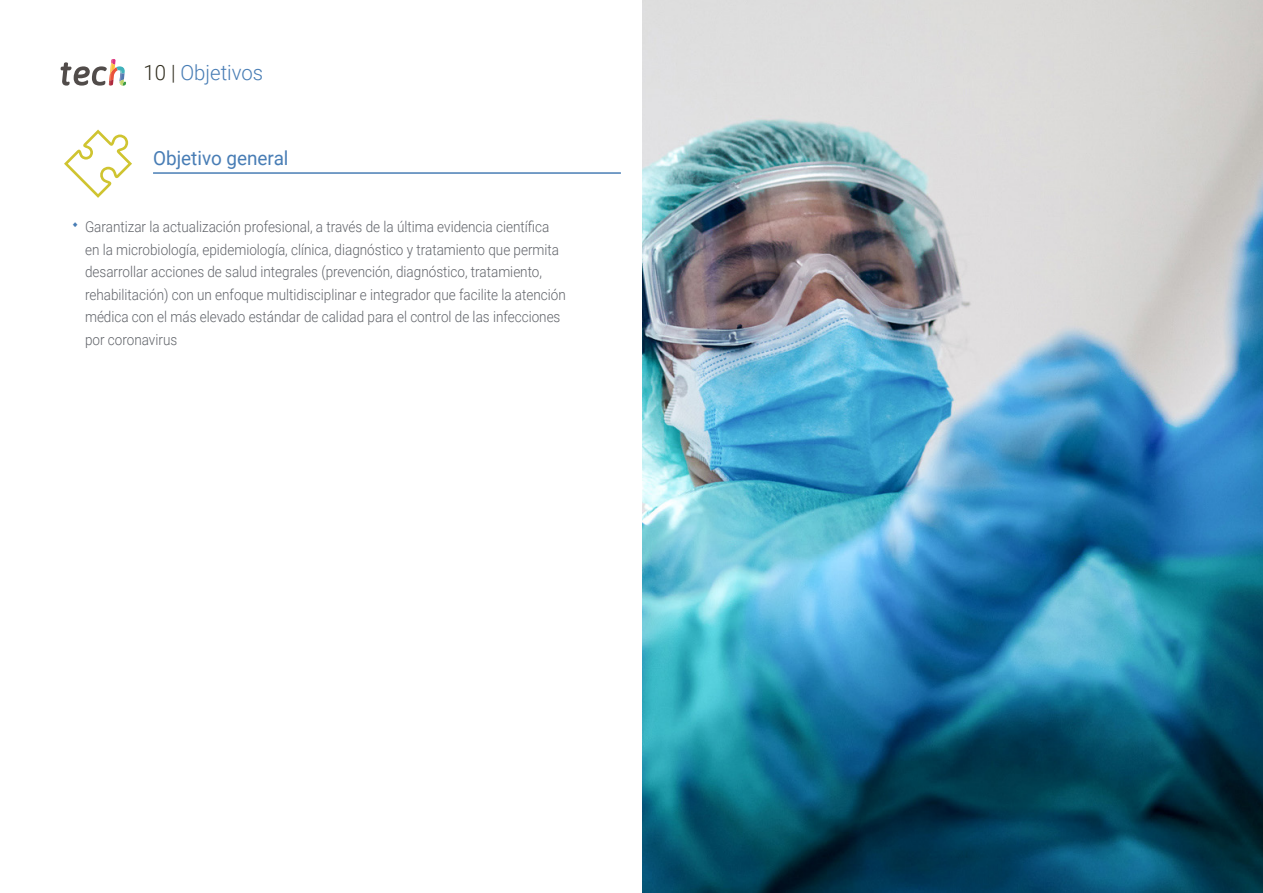
<style>
.page{position:relative;width:1263px;height:893px;background:#fff}
.page>*{position:absolute;margin:0;border:0;box-sizing:border-box;transform-origin:0 0}
.t1{font:300 21px "Roboto";color:#487db5}
.t2{font:19.5px "Roboto";color:#487db5}
.t3{font:300 15px/22.5px "Roboto";color:#61646a;scale:.9 1}
.s1{color:#312e20}
</style>
<div class="page">
<img style="left:642px;top:0;width:621px;height:893px">
<hr style="left:153px;top:173px;width:468px;height:1px;background:#487db5">
<svg style="left:64px;top:130px;width:68px;height:68px"></svg>
<svg style="left:61px;top:59px;width:65px;height:27px"></svg>
<h1 class="t1" style="left:144px;top:57px;width:121px"><span class="s1">10 |</span> Objetivos</h1>
<h2 class="t2" style="left:153px;top:144px;width:137px">Objetivo general</h2>
<p class="t3" style="left:85px;top:215px;width:536px">Garantizar la actualización profesional, a través de la última evidencia científica en la microbiología, epidemiología, clínica, diagnóstico y tratamiento que permita desarrollar acciones de salud integrales (prevención, diagnóstico, tratamiento, rehabilitación) con un enfoque multidisciplinar e integrador que facilite la atención médica con el más elevado estándar de calidad para el control de las infecciones por coronavirus</p>
</div>
